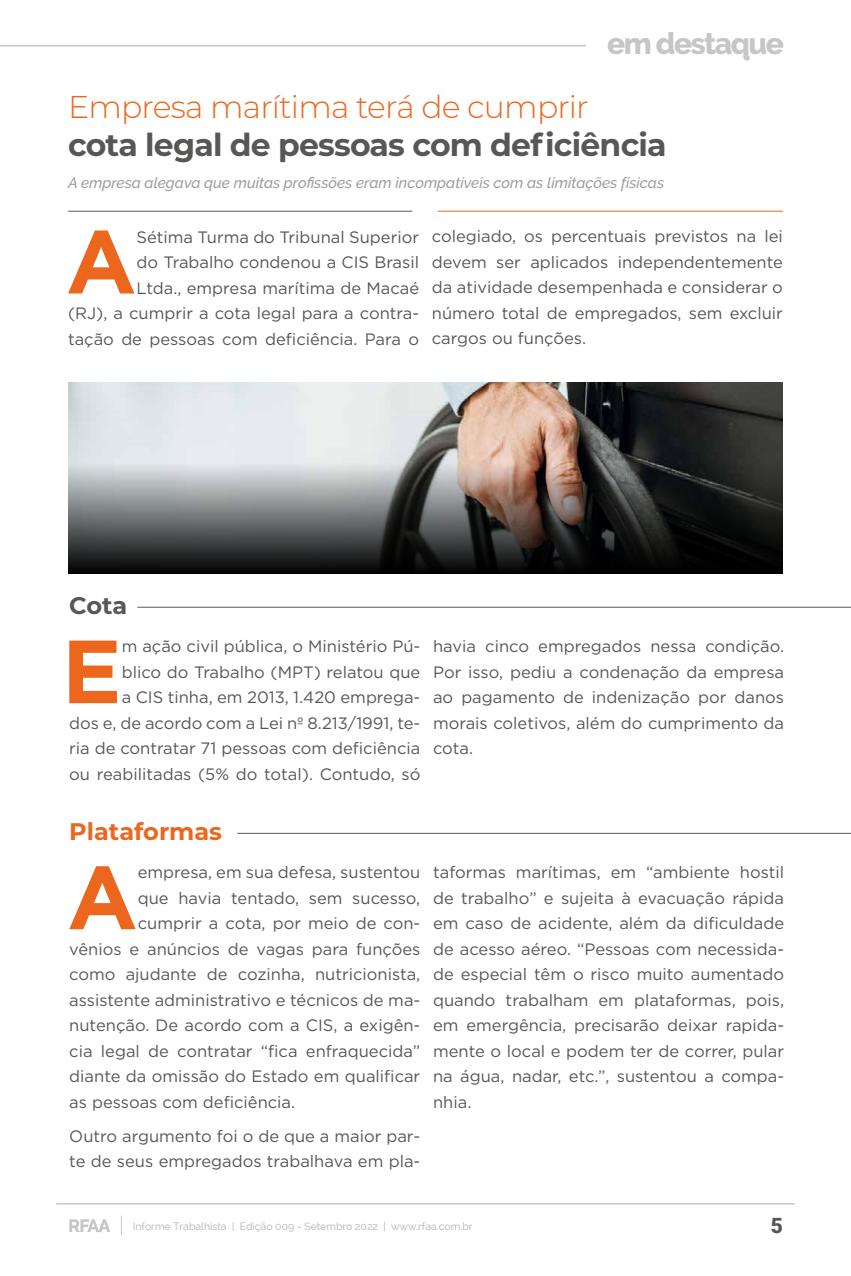
<style>
.page{position:relative;width:851px;height:1276px;background:#fff}
.page>*{position:absolute;margin:0;border:0;box-sizing:border-box;transform-origin:0 0}
.t1{font:700 89.4px "Gotham";color:#ec671d}
.t2{font:700 31.5px "Montserrat";letter-spacing:-.025em;color:#575756}
.t3{font:300 31.5px "Montserrat";letter-spacing:-.025em;color:#ec671d}
.t4{font:800 30px "Raleway";letter-spacing:-.05em;color:#c6c6c6}
.t5{font:700 24px "Montserrat";color:#ec671d}
.t6{font:700 24px "Montserrat";color:#575756}
.t7{font:900 21px "Roboto";color:#575756}
.t8{font:16.5px/25.5px "Gotham";color:#575756;text-align:justify}
.t9{font:italic 500 15px "Raleway";color:#9d9d9c}
.t10{font:10.5px "Raleway";color:#b3b2b2}
</style>
<div class="page">
<hr style="left:68px;top:211px;width:344px;height:1px;background:#575756">
<hr style="left:437px;top:211px;width:345px;height:1px;background:#ec671d">
<hr style="left:137px;top:607px;width:713px;height:1px;background:#585856">
<hr style="left:237px;top:833px;width:613px;height:1px;background:#585856">
<img style="left:68px;top:382px;width:714px;height:81px">
<svg style="left:68px;top:463px;width:714px;height:110px;background:#4e4d4d"></svg>
<svg style="left:121px;top:1215px;width:1px;height:20px"></svg>
<hr style="left:56px;top:1203px;width:738px;height:1px;background:#c6c6c6">
<svg style="left:69px;top:1219px;width:41px;height:13px"></svg>
<hr style="left:0;top:45px;width:586px;height:1px;background:#c6c6c6">
<h3 class="t4" style="left:607px;top:26px;width:178px">em destaque</h3>
<h2 class="t3" style="left:68px;top:85px;width:522px">Empresa marítima terá de cumprir</h2>
<h2 class="t2" style="left:68px;top:122px;width:600px">cota legal de pessoas com deficiência</h2>
<p class="t9" style="left:68px;top:174px;width:597px">A empresa alegava que muitas profissões eram incompatíveis com as limitações físicas</p>
<h1 class="t1" style="left:66px;top:210px;width:72px">A</h1>
<p class="t8" style="left:68px;top:223px;width:352px;text-align:right">Sétima Turma do Tribunal Superior<br>do Trabalho condenou a CIS Brasil<br>Ltda., empresa marítima de Macaé<br>(RJ), a cumprir a cota legal para a contra&shy;tação de pessoas com deficiência. Para o</p>
<p class="t8" style="left:432px;top:223px;width:352px">colegiado, os percentuais previstos na lei devem ser aplicados independentemente da atividade desempenhada e considerar o número total de empregados, sem excluir cargos ou funções.</p>
<h3 class="t6" style="left:69px;top:588px;width:60px">Cota</h3>
<p class="t8" style="left:69px;top:633px;width:352px;text-align:right">m ação civil pública, o Ministério Pú-<br>blico do Trabalho (MPT) relatou que<br>a CIS tinha, em 2013, 1.420 emprega-<br>dos e, de acordo com a Lei nº 8.213/1991, te&shy;ria de contratar 71 pessoas com deficiência ou reabilitadas (5% do total). Contudo, só</p>
<p class="t8" style="left:433px;top:633px;width:352px">havia cinco empregados nessa condição.<br>Por isso, pediu a condenação da empresa ao pagamento de indenização por danos morais coletivos, além do cumprimento da cota.</p>
<h1 class="t1" style="left:62px;top:620px;width:61px">E</h1>
<h3 class="t5" style="left:69px;top:814px;width:154px">Plataformas</h3>
<h1 class="t1" style="left:67px;top:846px;width:72px">A</h1>
<p class="t8" style="left:138px;top:859px;width:284px">empresa, em sua defesa, sustentou</p>
<p class="t8" style="left:138px;top:885px;width:284px">que havia tentado, sem sucesso,</p>
<p class="t8" style="left:138px;top:910px;width:284px">cumprir a cota, por meio de con-</p>
<p class="t8" style="left:69px;top:936px;width:352px">vênios e anúncios de vagas para funções</p>
<p class="t8" style="left:69px;top:961px;width:352px">como ajudante de cozinha, nutricionista,</p>
<p class="t8" style="left:69px;top:987px;width:352px">assistente administrativo e técnicos de ma-</p>
<p class="t8" style="left:69px;top:1012px;width:352px">nutenção. De acordo com a CIS, a exigên-</p>
<p class="t8" style="left:69px;top:1037px;width:352px">cia legal de contratar “fica enfraquecida”</p>
<p class="t8" style="left:69px;top:1063px;width:352px">diante da omissão do Estado em qualificar</p>
<p class="t8" style="left:69px;top:1088px;width:227px">as pessoas com deficiência.</p>
<p class="t8" style="left:69px;top:1122px;width:352px">Outro argumento foi o de que a maior par&shy;te de seus empregados trabalhava em pla-</p>
<p class="t8" style="left:433px;top:859px;width:352px">taformas marítimas, em “ambiente hostil de trabalho” e sujeita à evacuação rápida em caso de acidente, além da dificuldade de acesso aéreo. “Pessoas com necessida&shy;de especial têm o risco muito aumentado quando trabalham em plataformas, pois, em emergência, precisarão deixar rapida&shy;mente o local e podem ter de correr, pular na água, nadar, etc.”, sustentou a compa&shy;nhia.</p>
<p class="t10" style="left:133px;top:1220px;width:341px">Informe Trabalhista | Edição 009 - Setembro 2022 | www.rfaa.com.br</p>
<p class="t7" style="left:770px;top:1211px;width:14px">5</p>
</div>
